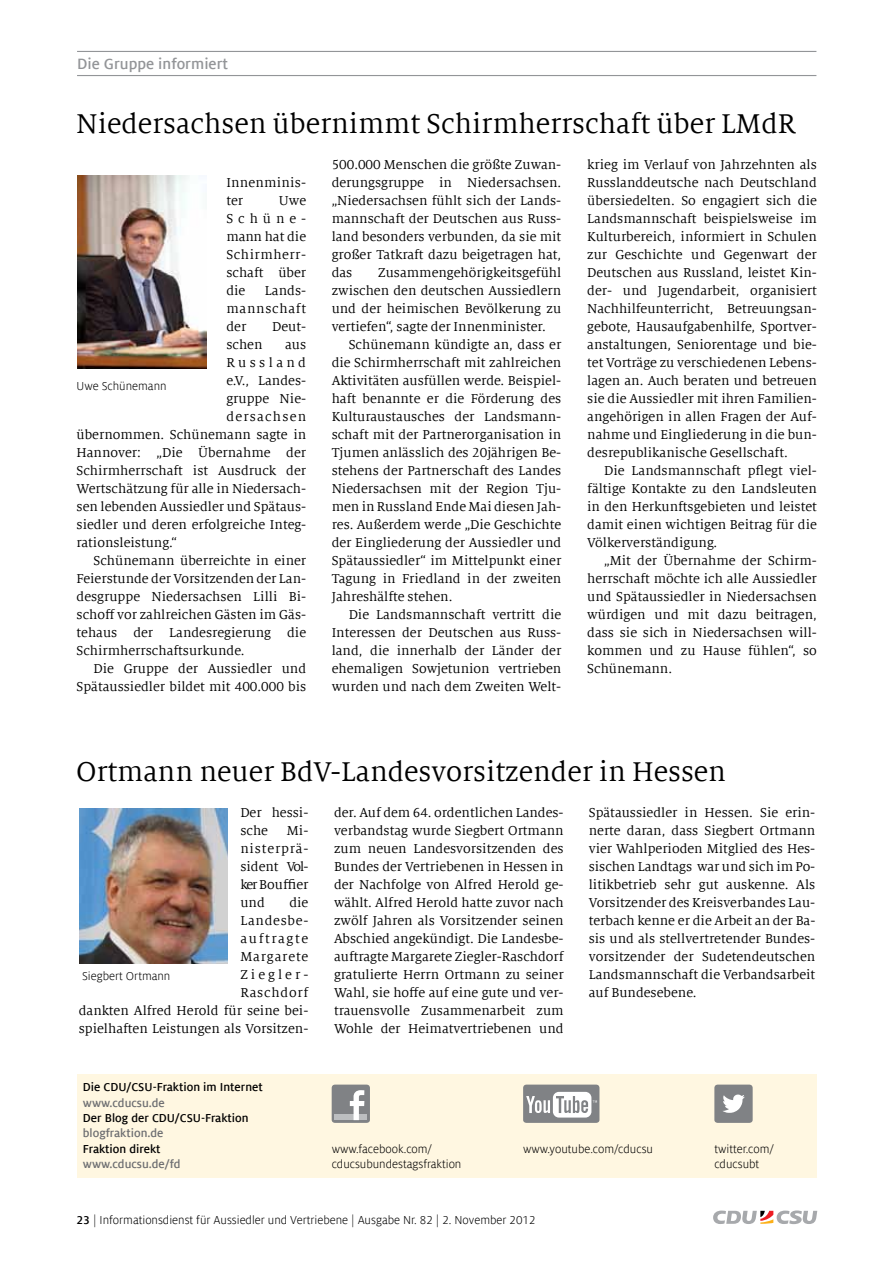
<style>
.page{position:relative;width:893px;height:1263px;background:#fff}
.page>*{position:absolute;margin:0;border:0;box-sizing:border-box;transform-origin:0 0}
.t1{font:30px "Milo Serif Offc";color:#000}
.t2{font:700 16.5px "Milo Sans Offc";color:#939598}
.t3{font:14.25px/18px "Milo Serif Offc";color:#000;text-align:justify}
.t4{font:14.25px "Milo Serif Offc";letter-spacing:.085em;color:#000}
.t5{font:14.25px "Milo Serif Offc";letter-spacing:.235em;color:#000}
.t6{font:12.75px/15.3px "Milo Sans Offc";color:#000}
.t7{font:700 12.75px "Milo Sans Offc";color:#000}
.t8{font:700 12.75px "Milo Sans Offc";color:#6d6e71}
.s1{font-weight:700}
</style>
<div class="page">
<svg style="left:713px;top:1210px;width:104px;height:14px"></svg>
<div style="left:77px;top:1075px;width:739px;height:103px;background:#fff7e1"></div>
<div style="left:332px;top:1084px;width:38px;height:39px;background:#808285;border-radius:3px"></div>
<div style="left:334px;top:1115px;width:33px;height:5px;background:#bcbec0"></div>
<svg style="left:350px;top:1090px;width:14px;height:30px"></svg>
<div style="left:714px;top:1084px;width:39px;height:39px;background:#808285;border-radius:3px"></div>
<svg style="left:723px;top:1094px;width:22px;height:19px"></svg>
<div style="left:523px;top:1084px;width:76px;height:39px;background:#808285;border-radius:3px"></div>
<div style="left:553px;top:1092px;width:38px;height:25px;background:#fff;border-radius:6px"></div>
<svg style="left:526px;top:1096px;width:24px;height:17px"></svg>
<svg style="left:556px;top:1096px;width:41px;height:19px"></svg>
<hr style="left:77px;top:51px;width:739px;height:1px;background:#939598">
<hr style="left:77px;top:75px;width:739px;height:1px;background:#939598">
<img style="left:78px;top:175px;width:129px;height:194px">
<img style="left:79px;top:808px;width:148px;height:156px">
<p class="t2" style="left:77px;top:54px;width:153px">Die Gruppe informiert</p>
<h1 class="t1" style="left:76px;top:108px;width:721px">Niedersachsen übernimmt Schirmherrschaft über LMdR</h1>
<p class="t3" style="left:226px;top:174px;width:81px">Innenminis&shy;ter</p>
<p class="t3" style="left:226px;top:192px;width:81px;text-indent:52px">Uwe Schüne&shy;mann hat die Schirmherr&shy;schaft über die</p>
<p class="t3" style="left:226px;top:282px;width:81px;text-indent:39px">Lands&shy;mannschaft der</p>
<p class="t3" style="left:272px;top:318px;width:35px">Deut-</p>
<p class="t3" style="left:226px;top:336px;width:38px">schen</p>
<p class="t3" style="left:285px;top:336px;width:23px">aus</p>
<p class="t5" style="left:226px;top:355px;width:81px">Russland</p>
<p class="t3" style="left:226px;top:372px;width:81px">e.V., Landes-</p>
<p class="t3" style="left:226px;top:390px;width:81px">gruppe Nie-</p>
<p class="t4" style="left:226px;top:409px;width:81px">dersachsen</p>
<p class="t3" style="left:77px;top:426px;width:231px">übernommen. Schünemann sagte in</p>
<p class="t3" style="left:77px;top:444px;width:231px">Hannover: „Die Übernahme der</p>
<p class="t3" style="left:77px;top:462px;width:231px">Schirmherrschaft ist Ausdruck der</p>
<p class="t3" style="left:77px;top:480px;width:231px">Wertschätzung für alle in Niedersach-</p>
<p class="t3" style="left:77px;top:498px;width:231px">sen lebenden Aussiedler und Spätaus-</p>
<p class="t3" style="left:77px;top:516px;width:231px">siedler und deren erfolgreiche Integ-</p>
<p class="t3" style="left:77px;top:534px;width:102px">rationsleistung.“</p>
<p class="t3" style="left:94px;top:552px;width:214px">Schünemann überreichte in einer</p>
<p class="t3" style="left:77px;top:570px;width:231px">Feierstunde der Vorsitzenden der Lan-</p>
<p class="t3" style="left:77px;top:588px;width:231px">desgruppe Niedersachsen Lilli Bi-</p>
<p class="t3" style="left:77px;top:606px;width:231px">schoff vor zahlreichen Gästen im Gäs-</p>
<p class="t3" style="left:77px;top:624px;width:231px">tehaus der Landesregierung die</p>
<p class="t3" style="left:77px;top:642px;width:169px">Schirmherrschaftsurkunde.</p>
<p class="t3" style="left:94px;top:660px;width:214px">Die Gruppe der Aussiedler und</p>
<p class="t3" style="left:77px;top:678px;width:231px">Spätaussiedler bildet mit 400.000 bis</p>
<p class="t6" style="left:77px;top:378px;width:92px">Uwe Schünemann</p>
<p class="t3" style="left:332px;top:156px;width:231px">500.000 Menschen die größte Zuwan&shy;derungsgruppe in Niedersachsen. „Niedersachsen fühlt sich der Lands&shy;mannschaft der Deutschen aus Russ&shy;land besonders verbunden, da sie mit großer Tatkraft dazu beigetragen hat, das</p>
<p class="t3" style="left:332px;top:264px;width:231px;text-indent:46px">Zusammengehörigkeitsgefühl zwischen den deutschen Aussiedlern und der heimischen Bevölkerung zu vertiefen“, sagte der Innenminister.</p>
<p class="t3" style="left:332px;top:336px;width:231px;text-indent:17px">Schünemann kündigte an, dass er die Schirmherrschaft mit zahlreichen Aktivitäten ausfüllen werde. Beispiel&shy;haft benannte er die Förderung des Kulturaustausches der Landsmann&shy;schaft mit der Partnerorganisation in Tjumen anlässlich des 20jährigen Be&shy;stehens der Partnerschaft des Landes Niedersachsen mit der Region Tju&shy;men in Russland Ende Mai diesen Jah&shy;res. Außerdem werde „Die Geschichte der Eingliederung der Aussiedler und Spätaussiedler“ im Mittelpunkt einer Tagung in Friedland in der zweiten Jahreshälfte stehen.</p>
<p class="t3" style="left:332px;top:606px;width:231px;text-indent:17px">Die Landsmannschaft vertritt die Interessen der Deutschen aus Russ&shy;land, die innerhalb der Länder der ehemaligen Sowjetunion vertrieben wurden und nach dem Zweiten Welt-</p>
<p class="t3" style="left:587px;top:156px;width:231px">krieg im Verlauf von Jahrzehnten als Russlanddeutsche nach Deutschland übersiedelten. So engagiert sich die Landsmannschaft beispielsweise im Kulturbereich, informiert in Schulen zur Geschichte und Gegenwart der Deutschen aus Russland, leistet Kin&shy;der- und Jugendarbeit, organisiert Nachhilfeunterricht, Betreuungsan&shy;gebote, Hausaufgabenhilfe, Sportver&shy;anstaltungen, Seniorentage und bie&shy;tet Vorträge zu verschiedenen Lebens&shy;lagen an. Auch beraten und betreuen sie die Aussiedler mit ihren Familien&shy;angehörigen in allen Fragen der Auf&shy;nahme und Eingliederung in die bun&shy;desrepublikanische Gesellschaft.</p>
<p class="t3" style="left:587px;top:462px;width:231px;text-indent:17px">Die Landsmannschaft pflegt viel&shy;fältige Kontakte zu den Landsleuten in den Herkunftsgebieten und leistet damit einen wichtigen Beitrag für die Völkerverständigung.</p>
<p class="t3" style="left:587px;top:552px;width:231px;text-indent:17px">„Mit der Übernahme der Schirm&shy;herrschaft möchte ich alle Aussiedler und Spätaussiedler in Niedersachsen würdigen und mit dazu beitragen, dass sie sich in Niedersachsen will&shy;kommen und zu Hause fühlen“, so Schünemann.</p>
<h1 class="t1" style="left:77px;top:756px;width:651px">Ortmann neuer BdV-Landesvorsitzender in Hessen</h1>
<p class="t3" style="left:240px;top:804px;width:70px">Der hessi&shy;sche</p>
<p class="t3" style="left:240px;top:822px;width:70px;text-indent:47px">Mi&shy;nisterprä&shy;sident Vol&shy;ker Bouffier und</p>
<p class="t3" style="left:79px;top:894px;width:231px;text-align:right">die<br>Landesbe-<br>auftragte<br>Margarete<br>Ziegler-<br>Raschdorf<br>dankten Alfred Herold für seine bei&shy;spielhaften Leistungen als Vorsitzen-</p>
<p class="t6" style="left:82px;top:969px;width:90px">Siegbert Ortmann</p>
<p class="t7" style="left:83px;top:1080px;width:181px">Die CDU/CSU-Fraktion im Internet</p>
<p class="t8" style="left:83px;top:1095px;width:83px">www.cducsu.de</p>
<p class="t7" style="left:83px;top:1111px;width:167px">Der Blog der CDU/CSU-Fraktion</p>
<p class="t8" style="left:83px;top:1126px;width:82px">blogfraktion.de</p>
<p class="t7" style="left:83px;top:1141px;width:79px">Fraktion direkt</p>
<p class="t8" style="left:83px;top:1157px;width:99px">www.cducsu.de/fd</p>
<p class="t3" style="left:334px;top:804px;width:231px">der. Auf dem 64. ordentlichen Landes&shy;verbandstag wurde Siegbert Ortmann zum neuen Landesvorsitzenden des Bundes der Vertriebenen in Hessen in der Nachfolge von Alfred Herold ge&shy;wählt. Alfred Herold hatte zuvor nach zwölf Jahren als Vorsitzender seinen Abschied angekündigt. Die Landesbe&shy;auftragte Margarete Ziegler-Raschdorf gratulierte Herrn Ortmann zu seiner Wahl, sie hoffe auf eine gute und ver&shy;trauensvolle Zusammenarbeit zum Wohle der Heimatvertriebenen und</p>
<p class="t3" style="left:589px;top:804px;width:228px">Spätaussiedler in Hessen. Sie erin&shy;nerte daran, dass Siegbert Ortmann vier Wahlperioden Mitglied des Hes&shy;sischen Landtags war und sich im Po&shy;litikbetrieb sehr gut auskenne. Als Vorsitzender des Kreisverbandes Lau&shy;terbach kenne er die Arbeit an der Ba&shy;sis und als stellvertretender Bundes&shy;vorsitzender der Sudetendeutschen Landsmannschaft die Verbandsarbeit auf Bundesebene.</p>
<p class="t6" style="left:332px;top:1141px;width:131px">www.facebook.com/ cducsubundestagsfraktion</p>
<p class="t6" style="left:714px;top:1141px;width:61px">twitter.com/ cducsubt</p>
<p class="t6" style="left:523px;top:1141px;width:132px">www.youtube.com/cducsu</p>
<p class="t6" style="left:77px;top:1212px;width:461px"><span class="s1">23</span> | Informationsdienst für Aussiedler und Vertriebene | Ausgabe Nr. 82 | 2. November 2012</p>
</div>
